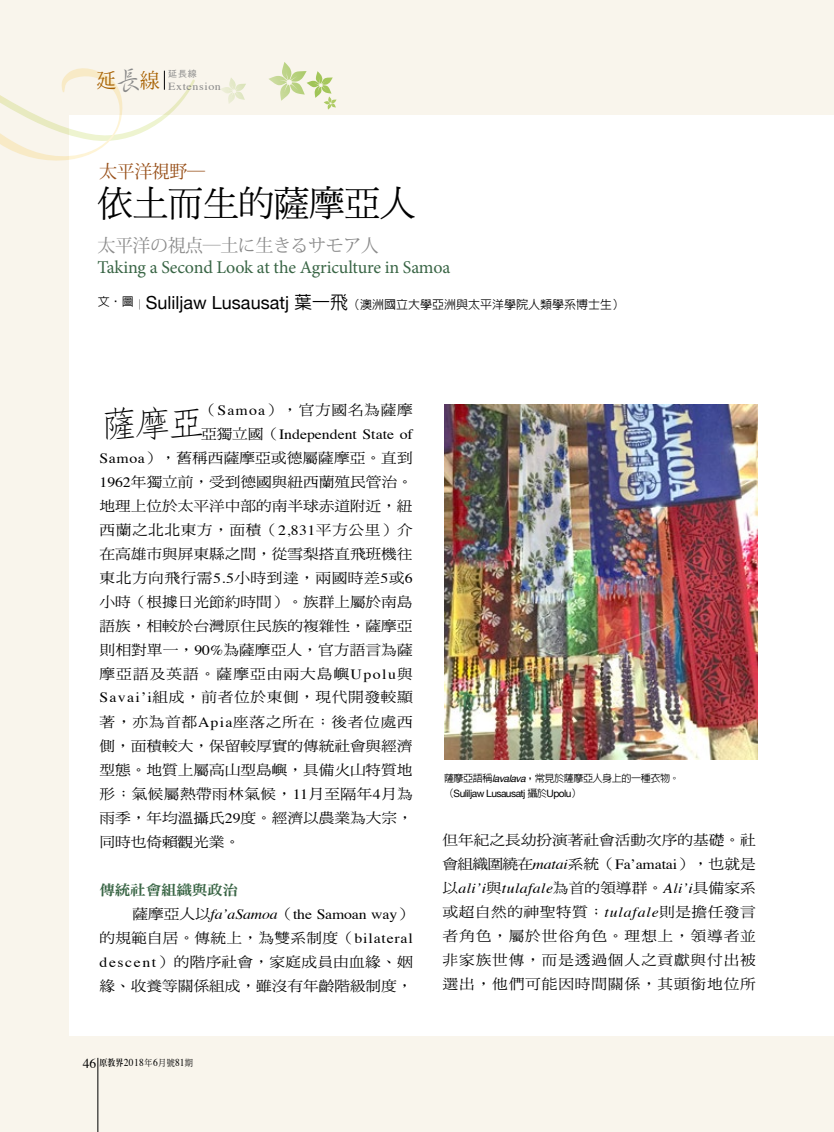
<style>
.page{position:relative;width:834px;height:1132px;background:#fff}
.page>*{position:absolute;margin:0;border:0;box-sizing:border-box;transform-origin:0 0}
.t1{font:36px "DF Ming Std W5";letter-spacing:-.02em;color:#000}
.t2{font:300 35.7px "AR Fang Song B5 HK";color:#000;scale:1.11 1}
.t3{font:18px "Minion Pro";letter-spacing:-.01em;color:#396545}
.t4{font:18px "Koz Min Pro";letter-spacing:-.025em;color:#898989}
.t5{font:18px "Koz Min Pro";letter-spacing:-.025em;color:#974e17}
.t6{font:14.1px/24px "DF Ming Std W5";letter-spacing:.01em;color:#000;text-align:justify;scale:1.11 1}
.t7{font:14.1px "Times";color:#000;scale:1.11 1}
.t8{font:italic 14.1px "Times";letter-spacing:.025em;color:#000;scale:1.11 1}
.t9{font:14.1px "DF Ming Std W5";letter-spacing:.04em;color:#000;scale:1.11 1}
.t10{font:14.1px "DF Ming Std W9";letter-spacing:-.025em;color:#396545;scale:1.11 1}
.t11{font:500 12px "AR Hei B5";color:#000}
.t12{font:10.8px "Times";letter-spacing:.05em;color:#898989;scale:1.11 1}
.t13{font:10.5px "Times";letter-spacing:.05em;color:#000;scale:.9 1}
.t14{font:500 10.2px "AR Hei B5";letter-spacing:-.05em;color:#000}
.t15{font:10.2px "Helvetica Neue";letter-spacing:-.05em;color:#000}
.t16{font:9px "Heisei Kaku Go Std W3";color:#898989}
.s1{font-family:"AR Xing Shu B5";font-weight:500;font-size:27.75px}
.s2{font-family:"Helvetica Neue";font-weight:400;font-size:18px}
.s3{font-size:18px}
.s4{font-family:"Times"}
.s5{font-family:"DF Ming Std W5"}
.s6{font-family:"Adobe Ming Std";font-weight:300}
.s7{font-style:italic}
.s8{font-size:13.5px}
.s9{font-family:"AR Ming B5";font-weight:800;font-size:9px}
.s10{font-family:"DF Ming Std W5";font-size:9px}
.s11{font-family:"Helvetica";font-weight:400;font-style:italic}
.s12{font-family:"AR Hei B5";font-weight:500}
.s13{font-family:"Times";font-style:italic}
.s14{font-family:"DF Ming Std W5";font-style:normal}
</style>
<div class="page">
<div style="left:0;top:0;width:833px;height:1131px;background:#f9f5ec"></div>
<div style="left:69px;top:115px;width:764px;height:919px;background:#fff"></div>
<svg style="left:269px;top:62px;width:67px;height:48px"></svg>
<svg style="left:221px;top:78px;width:25px;height:25px"></svg>
<hr style="left:98px;top:1057px;width:1px;height:74px;background:#000">
<svg style="left:0;top:68px;width:195px;height:93px"></svg>
<img style="left:444px;top:404px;width:313px;height:355px">
<p class="t12" style="left:96px;top:76px;width:114px"><sup>延</sup><span class="s1">長</span><sup>線</sup> Extension</p>
<p class="t16" style="left:168px;top:68px;width:30px">延長線</p>
<p class="t5" style="left:99px;top:158px;width:107px">太平洋視野─</p>
<h1 class="t1" style="left:97px;top:184px;width:320px">依土而生的薩摩亞人</h1>
<p class="t4" style="left:97px;top:232px;width:283px">太平洋の視点―土に生きるサモア人</p>
<p class="t3" style="left:97px;top:255px;width:354px">Taking a Second Look at the Agriculture in Samoa</p>
<p class="t11" style="left:98px;top:298px;width:527px">文‧圖︱<span class="s2">Suliljaw Lusausatj</span> <span class="s3">葉一飛</span>（澳洲國立大學亞洲與太平洋學院人類學系博士生）</p>
<h2 class="t2" style="left:100px;top:405px;width:98px">薩摩亞</h2>
<p class="t9" style="left:201px;top:402px;width:192px">（<span class="s4">Samoa</span>），官方國名為薩摩</p>
<p class="t7" style="left:201px;top:420px;width:192px"><span class="s5">亞獨立國（</span>Independent State of</p>
<p class="t6" style="left:100px;top:445px;width:284px"><span class="s4">Samoa</span>），舊稱西薩摩亞或德屬薩摩亞。直到<span class="s4">1962</span>年獨立前，受到德國與紐西蘭殖民管治。地理上位於太平洋中部的南半球赤道附近，紐西蘭之北北東方，面積（<span class="s4">2,831</span>平方公里）介在高雄市與屏東縣之間，從雪梨搭直飛班機往東北方向飛行需<span class="s4">5.5</span>小時到達，兩國時差<span class="s4">5</span>或<span class="s4">6</span>小時（根據日光節約時間）。族群上屬於南島語族，相較於台灣原住民族的複雜性，薩摩亞則相對單一，<span class="s4">90%</span>為薩摩亞人，官方語言為薩摩亞語及英語。薩摩亞由兩大島嶼<span class="s4">Upolu</span>與<span class="s4">Savai’i</span>組成，前者位於東側，現代開發較顯著，亦為首都<span class="s4">Apia</span>座落之所在<span class="s6">；</span>後者位處西側，面積較大，保留較厚實的傳統社會與經濟型態。地質上屬高山型島嶼，具備火山特質地形<span class="s6">；</span>氣候屬熱帶雨林氣候，<span class="s4">11</span>月至隔年<span class="s4">4</span>月為雨季，年均溫攝氏<span class="s4">29</span>度。經濟以農業為大宗，同時也倚賴觀光業。</p>
<p class="t10" style="left:100px;top:882px;width:126px">傳統社會組織與政治</p>
<p class="t7" style="left:133px;top:900px;width:254px"><span class="s5">薩摩亞人以</span><span class="s7">fa’aSamoa</span><span class="s5">（</span>the Samoan way<span class="s5">）</span></p>
<p class="t6" style="left:100px;top:925px;width:284px">的規範自居。傳統上，為雙系制度（<span class="s4">bilateral descent</span>）的階序社會，家庭成員由血緣、姻緣、收養等關係組成，雖沒有年齡階級制度，</p>
<p class="t13" style="left:83px;top:1052px;width:124px"><span class="s8">46</span> <span class="s9">原教界</span>2018<span class="s10">年</span>6<span class="s10">月號</span>81<span class="s10">期</span></p>
<p class="t14" style="left:444px;top:772px;width:237px">薩摩亞語稱<span class="s11">lavalava</span>，常見於薩摩亞人身上的一種衣物。</p>
<p class="t15" style="left:444px;top:785px;width:139px"><span class="s12">（</span>Suliljaw Lusausatj <span class="s12">攝於</span>Upolu<span class="s12">）</span></p>
<p class="t6" style="left:442px;top:827px;width:284px">但年紀之長幼扮演著社會活動次序的基礎。社會組織圍繞在<span class="s13">matai</span>系統（<span class="s4">Fa’amatai</span>），也就是</p>
<p class="t8" style="left:442px;top:875px;width:284px"><span class="s14">以</span>ali’i<span class="s14">與</span>tulafale<span class="s14">為首的領導群。</span>Ali’i<span class="s14">具備家系</span></p>
<p class="t6" style="left:442px;top:899px;width:284px">或超自然的神聖特質<span class="s6">；</span><span class="s13">tulafale</span>則是擔任發言者角色，屬於世俗角色。理想上，領導者並非家族世傳，而是透過個人之貢獻與付出被選出，他們可能因時間關係，其頭銜地位所</p>
</div>
